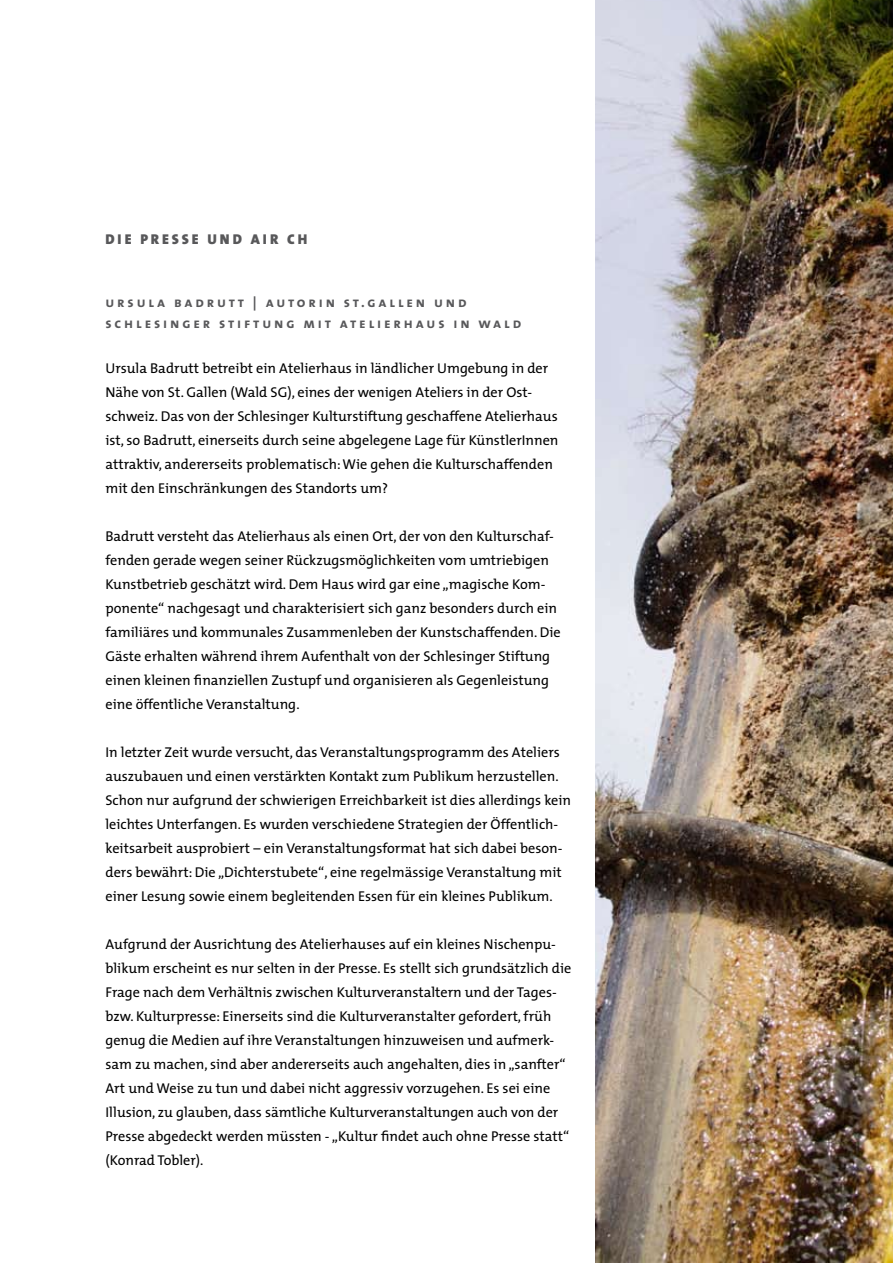
<style>
.page{position:relative;width:893px;height:1263px;background:#fff}
.page>*{position:absolute;margin:0;border:0;box-sizing:border-box;transform-origin:0 0}
.t1{font:14.25px/24px "The Mix";color:#000}
.t2{font:14.25px/21px "The Mix Bold Caps";letter-spacing:.2em;color:#58585a}
.t3{font:14.25px "The Mix Black Caps";letter-spacing:.2em;color:#58585a}
</style>
<div class="page">
<img style="left:595px;top:0;width:298px;height:1263px">
<p class="t3" style="left:105px;top:227px;width:203px">DIE PRESSE UND AIR CH</p>
<p class="t2" style="left:105px;top:292px;width:417px">ursula badrutt | autorin st.gallen und schlesinger stiftung mit atelierhaus in wald</p>
<p class="t1" style="left:105px;top:356px;width:454px">Ursula Badrutt betreibt ein Atelierhaus in ländlicher Umgebung in der Nähe von St. Gallen (Wald SG), eines der wenigen Ateliers in der Ost&shy;schweiz. Das von der Schlesinger Kulturstiftung geschaffene Atelierhaus ist, so Badrutt, einerseits durch seine abgelegene Lage für KünstlerInnen attraktiv, andererseits problematisch: Wie gehen die Kulturschaffenden mit den Einschränkungen des Standorts um?</p>
<p class="t1" style="left:105px;top:524px;width:457px">Badrutt versteht das Atelierhaus als einen Ort, der von den Kulturschaf&shy;fenden gerade wegen seiner Rückzugsmöglichkeiten vom umtriebigen Kunstbetrieb geschätzt wird. Dem Haus wird gar eine „magische Kom&shy;ponente“ nachgesagt und charakterisiert sich ganz besonders durch ein familiäres und kommunales Zusammenleben der Kunstschaffenden. Die Gäste erhalten während ihrem Aufenthalt von der Schlesinger Stiftung einen kleinen finanziellen Zustupf und organisieren als Gegenleistung eine öffentliche Veranstaltung.</p>
<p class="t1" style="left:105px;top:740px;width:467px">In letzter Zeit wurde versucht, das Veranstaltungsprogramm des Ateliers auszubauen und einen verstärkten Kontakt zum Publikum herzustellen.<br>Schon nur aufgrund der schwierigen Erreichbarkeit ist dies allerdings kein leichtes Unterfangen. Es wurden verschiedene Strategien der Öffentlich&shy;keitsarbeit ausprobiert – ein Veranstaltungsformat hat sich dabei beson&shy;ders bewährt: Die „Dichterstubete“, eine regelmässige Veranstaltung mit einer Lesung sowie einem begleitenden Essen für ein kleines Publikum.</p>
<p class="t1" style="left:105px;top:932px;width:467px">Aufgrund der Ausrichtung des Atelierhauses auf ein kleines Nischenpu&shy;blikum erscheint es nur selten in der Presse. Es stellt sich grundsätzlich die Frage nach dem Verhältnis zwischen Kulturveranstaltern und der Tages&shy;bzw. Kulturpresse: Einerseits sind die Kulturveranstalter gefordert, früh genug die Medien auf ihre Veranstaltungen hinzuweisen und aufmerk&shy;sam zu machen, sind aber andererseits auch angehalten, dies in „sanfter“ Art und Weise zu tun und dabei nicht aggressiv vorzugehen. Es sei eine Illusion, zu glauben, dass sämtliche Kulturveranstaltungen auch von der Presse abgedeckt werden müssten - „Kultur findet auch ohne Presse statt“ (Konrad Tobler).</p>
</div>
